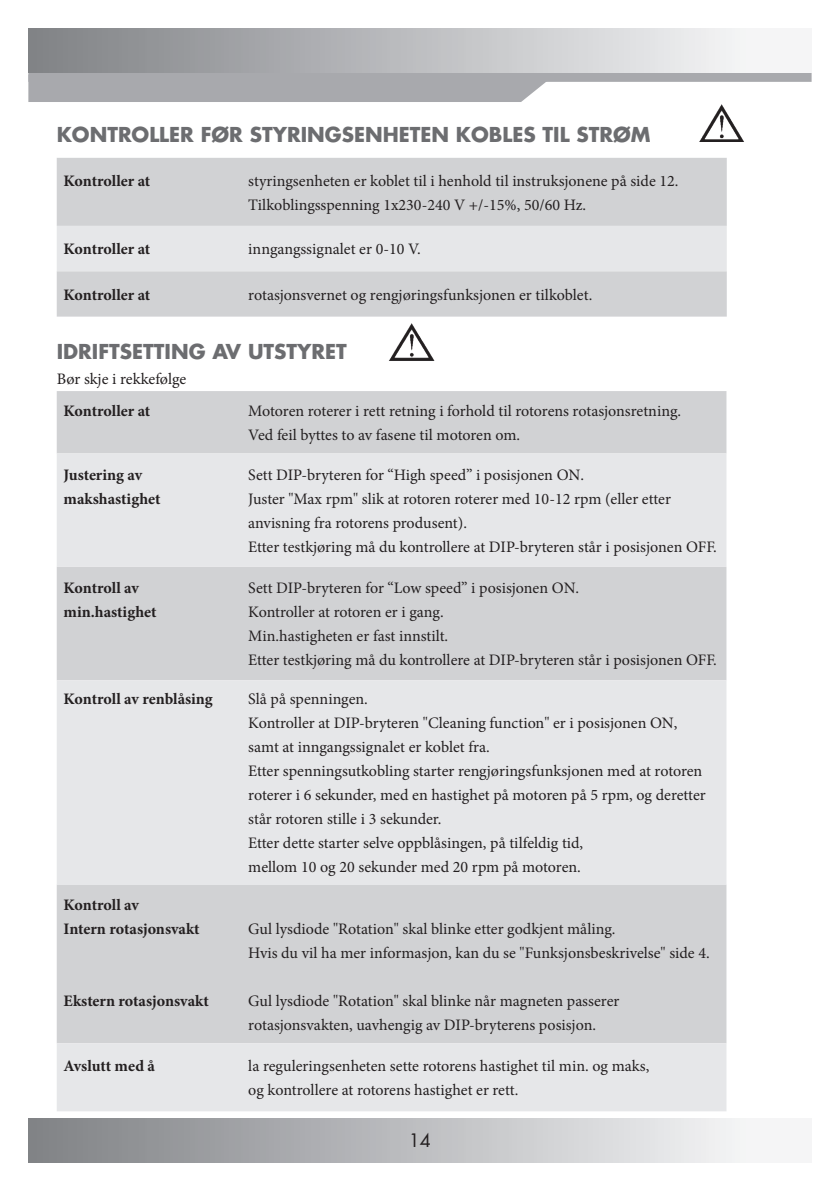
<style>
.page{position:relative;width:840px;height:1191px;background:#fff}
.page>*{position:absolute;margin:0;border:0;box-sizing:border-box;transform-origin:0 0}
.Rubrik_luft_1mm{font:700 20px "Futura";color:#6c6d70}
.t1{font:18px "Futura";color:#231f20}
.Rubrik_luft_1mm-2{font:16px/24px "Minion Pro";color:#231f20}
.t2{font:700 16px/24px "Minion Pro";letter-spacing:-.005em;color:#231f20}
</style>
<div class="page">
<div style="left:28px;top:63px;width:783px;height:19px;background:linear-gradient(to right,#a8a9ad,#a8a9ad)"></div>
<div style="left:28px;top:28px;width:783px;height:44px;background:linear-gradient(to right,#7f8185,#fcfcfe)"></div>
<div style="left:28px;top:75px;width:527px;height:27px;background:#a8a9ad"></div>
<div style="left:28px;top:1118px;width:783px;height:44px;background:linear-gradient(to right,#7f8185,#fcfcfe)"></div>
<div style="left:57px;top:158px;width:669px;height:159px;background:#d1d2d4"></div>
<div style="left:57px;top:226px;width:669px;height:45px;background:#e6e7e9"></div>
<div style="left:57px;top:391px;width:669px;height:62px;background:#d1d2d4"></div>
<svg style="left:57px;top:453px;width:669px;height:658px;background:#dddee0"></svg>
<img style="left:699px;top:105px;width:44px;height:37px">
<img style="left:389px;top:323px;width:45px;height:38px">
<p class="Rubrik_luft_1mm" style="left:57px;top:121px;width:595px">KONTROLLER FØR STYRINGSENHETEN KOBLES TIL STRØM</p>
<p class="t2" style="left:63px;top:168px;width:88px">Kontroller at</p>
<p class="Rubrik_luft_1mm-2" style="left:248px;top:169px;width:431px">styringsenheten er koblet til i henhold til instruksjonene på side 12.</p>
<p class="Rubrik_luft_1mm-2" style="left:248px;top:193px;width:339px">Tilkoblingsspenning 1x230-240 V +/-15%, 50/60 Hz.</p>
<p class="t2" style="left:63px;top:237px;width:88px">Kontroller at</p>
<p class="Rubrik_luft_1mm-2" style="left:248px;top:237px;width:174px">inngangssignalet er 0-10 V.</p>
<p class="t2" style="left:63px;top:282px;width:88px">Kontroller at</p>
<p class="Rubrik_luft_1mm-2" style="left:248px;top:283px;width:345px">rotasjonsvernet og rengjøringsfunksjonen er tilkoblet.</p>
<p class="Rubrik_luft_1mm" style="left:57px;top:338px;width:291px">IDRIFTSETTING AV UTSTYRET</p>
<p class="Rubrik_luft_1mm-2" style="left:57px;top:367px;width:131px">Bør skje i rekkefølge</p>
<p class="t2" style="left:63px;top:399px;width:88px">Kontroller at</p>
<p class="Rubrik_luft_1mm-2" style="left:248px;top:399px;width:434px">Motoren roterer i rett retning i forhold til rotorens rotasjonsretning.</p>
<p class="Rubrik_luft_1mm-2" style="left:248px;top:423px;width:273px">Ved feil byttes to av fasene til motoren om.</p>
<p class="t2" style="left:63px;top:462px;width:98px">Justering av makshastighet</p>
<p class="Rubrik_luft_1mm-2" style="left:248px;top:463px;width:337px">Sett DIP-bryteren for “High speed” i posisjonen ON.</p>
<p class="Rubrik_luft_1mm-2" style="left:248px;top:487px;width:469px">Juster "Max rpm" slik at rotoren roterer med 10-12 rpm (eller etter anvisning fra rotorens produsent).<br>Etter testkjøring må du kontrollere at DIP-bryteren står i posisjonen OFF.</p>
<p class="t2" style="left:63px;top:576px;width:95px">Kontroll av min.hastighet</p>
<p class="Rubrik_luft_1mm-2" style="left:248px;top:576px;width:332px">Sett DIP-bryteren for “Low speed” i posisjonen ON.</p>
<p class="Rubrik_luft_1mm-2" style="left:248px;top:600px;width:197px">Kontroller at rotoren er i gang.</p>
<p class="Rubrik_luft_1mm-2" style="left:248px;top:624px;width:201px">Min.hastigheten er fast innstilt.</p>
<p class="Rubrik_luft_1mm-2" style="left:248px;top:648px;width:469px">Etter testkjøring må du kontrollere at DIP-bryteren står i posisjonen OFF.</p>
<p class="t2" style="left:63px;top:687px;width:151px">Kontroll av renblåsing</p>
<p class="Rubrik_luft_1mm-2" style="left:248px;top:687px;width:121px">Slå på spenningen.</p>
<p class="Rubrik_luft_1mm-2" style="left:248px;top:711px;width:430px">Kontroller at DIP-bryteren "Cleaning function" er i posisjonen ON, samt at inngangssignalet er koblet fra.</p>
<p class="Rubrik_luft_1mm-2" style="left:248px;top:759px;width:459px">Etter spenningsutkobling starter rengjøringsfunksjonen med at rotoren roterer i 6 sekunder, med en hastighet på motoren på 5 rpm, og deretter står rotoren stille i 3 sekunder.<br>Etter dette starter selve oppblåsingen, på tilfeldig tid,<br>mellom 10 og 20 sekunder med 20 rpm på motoren.</p>
<p class="t2" style="left:63px;top:892px;width:77px">Kontroll av</p>
<p class="t2" style="left:63px;top:916px;width:137px">Intern rotasjonsvakt</p>
<p class="Rubrik_luft_1mm-2" style="left:248px;top:916px;width:462px">Gul lysdiode "Rotation" skal blinke etter godkjent måling.<br>Hvis du vil ha mer informasjon, kan du se "Funksjonsbeskrivelse" side 4.</p>
<p class="Rubrik_luft_1mm-2" style="left:248px;top:988px;width:372px">Gul lysdiode "Rotation" skal blinke når magneten passerer rotasjonsvakten, uavhengig av DIP-bryterens posisjon.</p>
<p class="t2" style="left:63px;top:988px;width:147px">Ekstern rotasjonsvakt</p>
<p class="t2" style="left:63px;top:1053px;width:93px">Avslutt med å</p>
<p class="Rubrik_luft_1mm-2" style="left:248px;top:1054px;width:402px">la reguleringsenheten sette rotorens hastighet til min. og maks, og kontrollere at rotorens hastighet er rett.</p>
<p class="t1" style="left:408px;top:1129px;width:24px">14</p>
</div>
